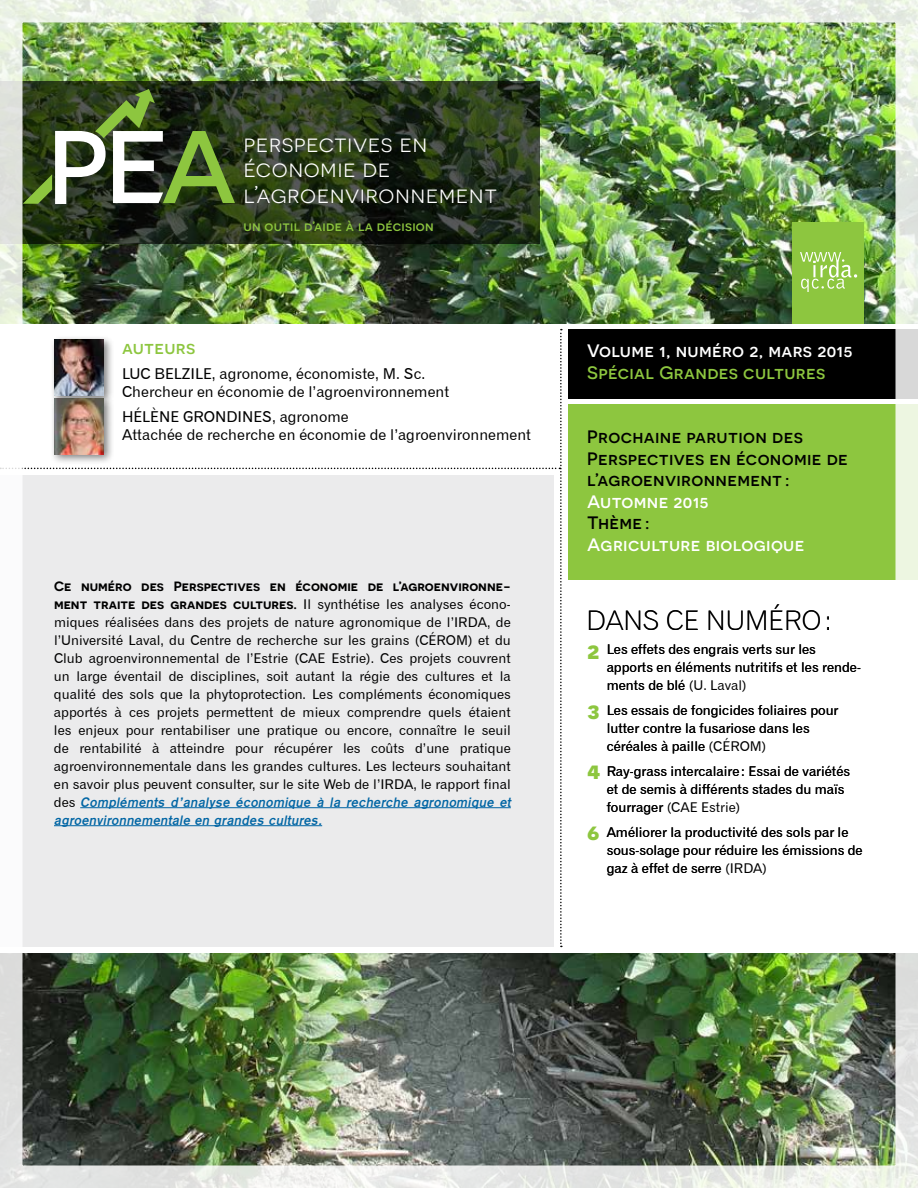
<style>
.page{position:relative;width:918px;height:1188px;background:#fff}
.page>*{position:absolute;margin:0;border:0;box-sizing:border-box;transform-origin:0 0}
.t1{font:27px "Gothic 720 BT Light B";color:#000}
.t2{font:24px/25.5px "Novecentosanswide";letter-spacing:.02em;color:#fff}
.t3{font:700 24px "Novecentosanswide";color:#8dc63f}
.t4{font:500 18px/21.6px "Novecentosanswide";letter-spacing:.02em;color:#000}
.t5{font:500 18px "Novecentosanswide";letter-spacing:.02em;color:#fff}
.t6{font:500 18px "Novecentosanswide";letter-spacing:.02em;color:#8dc63f}
.t7{font:15px/18px "Gothic 720 BT Roman B";color:#000}
.t8{font:13.5px/18px "Gothic 720 BT Roman B";color:#000}
.t9{font:600 13.5px/18px "Novecentosanswide";color:#000}
.t10{font:italic 13.5px/18px "Gothic 725 BT Bold A";color:#0065a4}
.t11{font:500 13.5px "Novecentosanswide";letter-spacing:.02em;color:#8dc63f}
.s1{font-family:"Gothic 720 BT Roman B";font-weight:400}
.s2{font-family:"Gothic 720 BT Roman B";font-style:normal;color:#000}
</style>
<div class="page">
<img style="left:23px;top:954px;width:872px;height:211px">
<img style="left:23px;top:23px;width:872px;height:301px">
<svg style="left:23px;top:81px;width:517px;height:163px;background:#27341b"></svg>
<div style="left:568px;top:329px;width:350px;height:69px;background:#000"></div>
<div style="left:568px;top:404px;width:350px;height:176px;background:#8dc63f"></div>
<div style="left:793px;top:223px;width:71px;height:101px;background:#8dc63f"></div>
<svg style="left:800px;top:252px;width:57px;height:40px"></svg>
<div style="left:0;top:0;width:918px;height:1188px;border:22px solid #fff"></div>
<svg style="left:23px;top:89px;width:212px;height:115px;background:#536340"></svg>
<svg style="left:0;top:329px;width:562px;height:618px"></svg>
<h2 class="t2" style="left:243px;top:130px;width:255px">perspectives en économie de l’agroenvironnement</h2>
<p class="t11" style="left:243px;top:218px;width:192px">un outil d’aide à la décision</p>
<h3 class="t6" style="left:122px;top:337px;width:75px">auteurs</h3>
<p class="t7" style="left:122px;top:364px;width:329px">Luc Belzile, agronome, économiste, M. Sc.<br>Chercheur en économie de l’agroenvironnement</p>
<p class="t7" style="left:122px;top:407px;width:411px">Hélène Grondines, agronome<br>Attachée de recherche en économie de l’agroenvironnement</p>
<p class="t9" style="left:54px;top:577px;width:458px">Ce numéro des Perspectives en économie de l’agroenvironne&shy;ment traite des grandes cultures. <span class="s1">I l synthétise les analyses écono-</span></p>
<p class="t8" style="left:54px;top:613px;width:458px">miques réalisées dans des projets de nature agronomique de l’IRDA, de l’U niversité Laval, du Centre de recherche sur les grains (CÉRO</p>
<p class="t8" style="left:54px;top:631px;width:458px;text-align:justify;text-indent:402px">M) et du Club agroenvironnemental de l’Estrie (CAE Estrie). Ces projets couvrent un large éventail de disciplines, soit autant la régie des cultures et la qualité des sols que la phytoprotection. Les compléments économiques apportés à ces projets permettent de mieux comprendre quels étaient les enjeux pour rentabiliser une pratique ou encore, connaître le seuil de rentabilité à atteindre pour récupérer les coûts d’une pratique agroenvironnementale dans les grandes cultures. Les lecteurs souhaitant en savoir plus peuvent consulter, sur le site Web de l’IRDA, le rapport final</p>
<p class="t10" style="left:54px;top:793px;width:461px"><span class="s2">d e s</span> Compléments d’analyse économique à la recherche agronomique et agroenvironnementale en grandes cultures.</p>
<h3 class="t5" style="left:587px;top:340px;width:267px">Volume 1, numéro 2, mars 2015</h3>
<h3 class="t6" style="left:587px;top:362px;width:240px">Spécial Grandes cultures</h3>
<h3 class="t4" style="left:587px;top:426px;width:262px">Prochaine parution des<br>Perspectives en économie de l’agroenvironnement :</h3>
<h3 class="t5" style="left:587px;top:491px;width:123px">Automne 2015</h3>
<h3 class="t4" style="left:587px;top:512px;width:64px">Thème :</h3>
<h3 class="t5" style="left:587px;top:534px;width:219px">Agriculture biologique</h3>
<h1 class="t1" style="left:586px;top:604px;width:247px">DANS CE NUMÉRO:</h1>
<p class="t8" style="left:607px;top:640px;width:256px">Les effets des engrais verts sur les apports en éléments nutritifs et les rende&shy;ments de blé (U . Laval)</p>
<p class="t8" style="left:607px;top:701px;width:233px">Les essais de fongicides foliaires pour lutter contre la fusariose dans les céréales à paille (CÉRO</p>
<h2 class="t3" style="left:587px;top:635px;width:14px">2</h2>
<h2 class="t3" style="left:587px;top:695px;width:14px">3</h2>
<p class="t8" style="left:607px;top:734px;width:245px;line-height:24.8px;text-indent:143px">M)<br>Ray-grass intercalaire: Essai de variétés</p>
<p class="t8" style="left:607px;top:780px;width:239px">et de semis à différents stades du maïs fourrager (CAE Estrie)</p>
<p class="t8" style="left:607px;top:823px;width:258px">Améliorer la productivité des sols par le sous-solage pour réduire les émissions de gaz à effet de serre (IRDA)</p>
<h2 class="t3" style="left:587px;top:755px;width:15px">4</h2>
<h2 class="t3" style="left:587px;top:817px;width:14px">6</h2>
</div>
